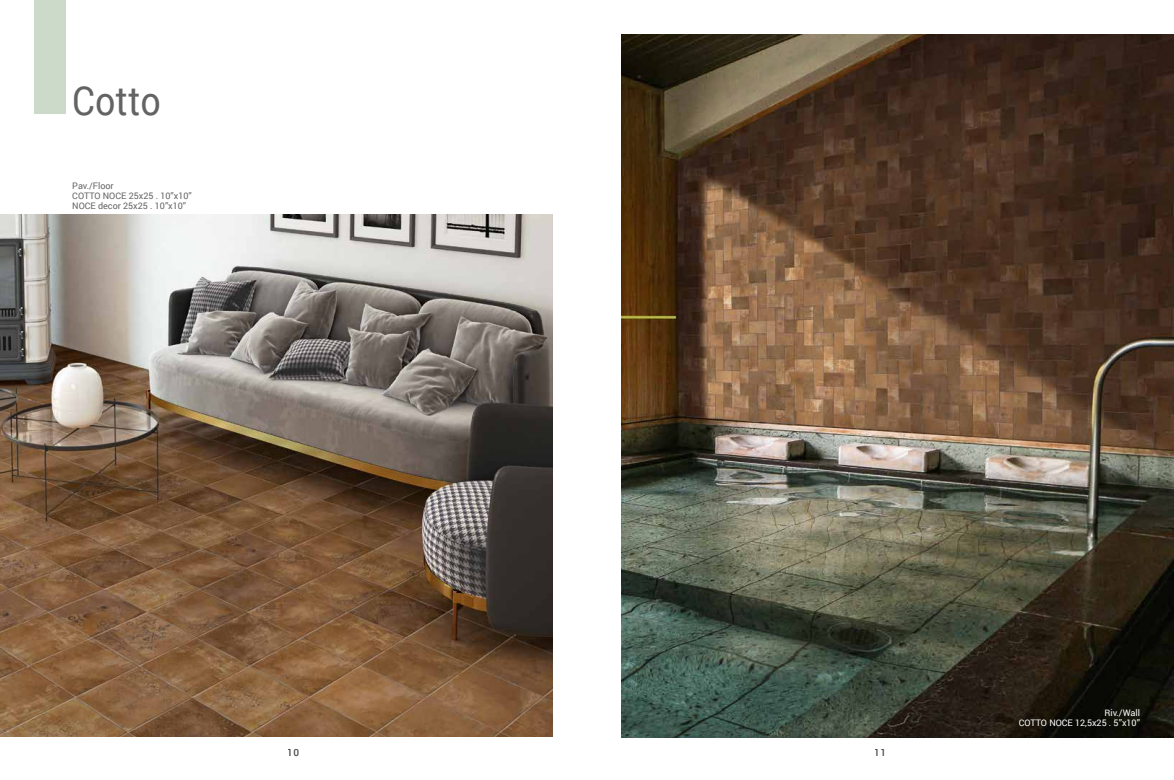
<style>
.page{position:relative;width:1174px;height:780px;background:#fff}
.page>*{position:absolute;margin:0;border:0;box-sizing:border-box;transform-origin:0 0}
.t1{font:40px "Roboto";color:#646363;scale:.9 1}
.t2{font:500 10px "Roboto";color:#1a1a18}
.t3{font:9px/10px "Roboto";color:#646363}
.t4{font:9px/10px "Roboto";color:#fff;text-align:right}
</style>
<div class="page">
<img style="left:0;top:215px;width:553px;height:521px">
<img style="left:621px;top:34px;width:553px;height:703px">
<div style="left:34px;top:0;width:31px;height:114px;background:#ccdaca"></div>
<h1 class="t1" style="left:72px;top:72px;width:100px">Cotto</h1>
<p class="t3" style="left:72px;top:180px;width:121px">Pav./Floor<br>COTTO NOCE 25x25 . 10”x10”<br>NOCE decor 25x25 . 10”x10”</p>
<p class="t2" style="left:288px;top:745px;width:13px">10</p>
<p class="t2" style="left:874px;top:745px;width:13px">11</p>
<p class="t4" style="left:1018px;top:707px;width:123px">Riv./Wall<br>COTTO NOCE 12,5x25 . 5”x10”</p>
</div>
